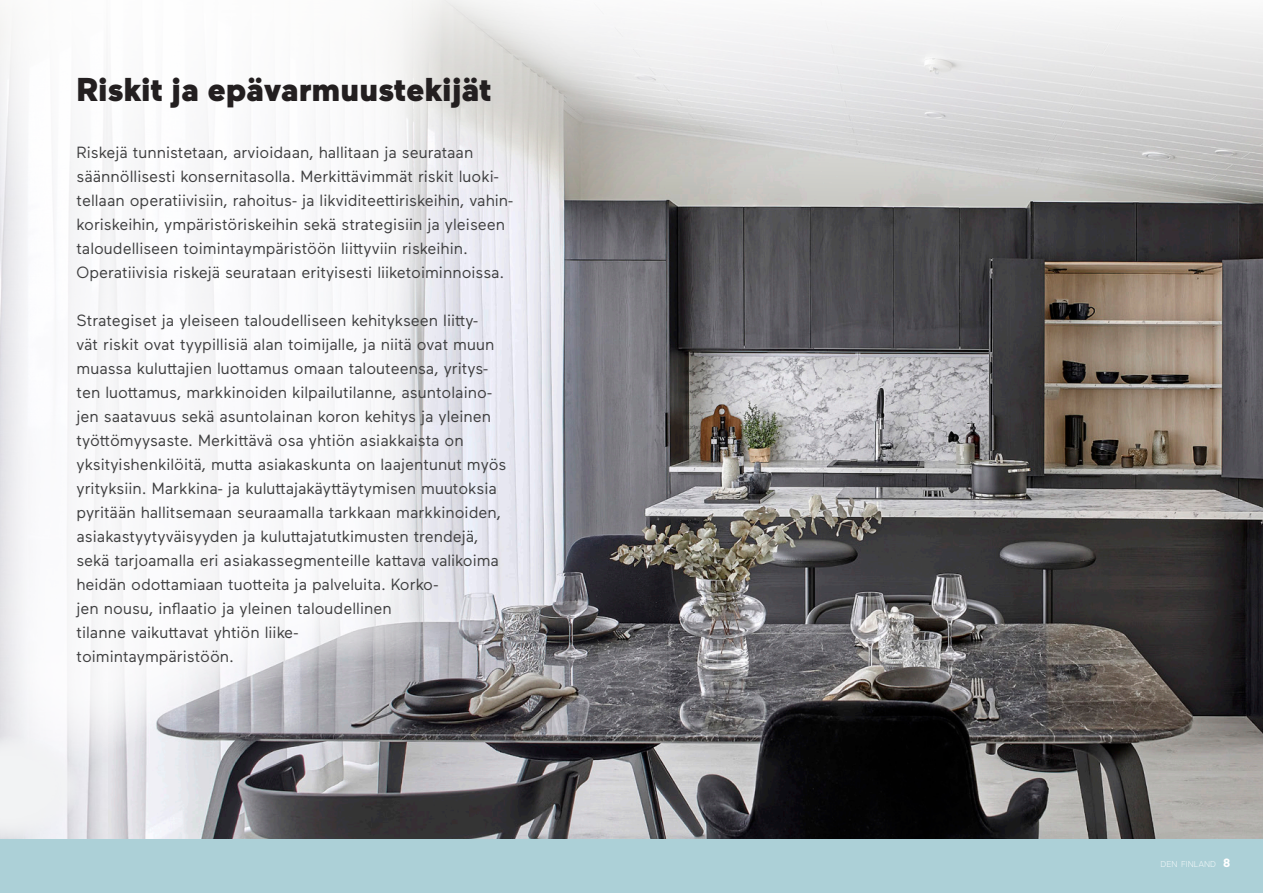
<style>
.page{position:relative;width:1263px;height:893px;background:#fff}
.page>*{position:absolute;margin:0;border:0;box-sizing:border-box;transform-origin:0 0}
.Otsikko{font:900 33px "Maax";color:#231f20}
.Leipis{font:16.2px/24px "Maax";color:#3e3e3f}
.t1{font:300 8.4px "Maax";color:#fff}
.s1{font-weight:700;font-size:12px}
</style>
<div class="page">
<img style="left:0;top:0;width:1263px;height:839px">
<svg style="left:0;top:0;width:441px;height:810px"></svg>
<svg style="left:0;top:736px;width:79px;height:102px"></svg>
<div style="left:0;top:839px;width:1263px;height:54px;background:#acd0d7"></div>
<p class="Otsikko" style="left:77px;top:68px;width:417px">Riskit ja epävarmuustekijät</p>
<p class="Leipis" style="left:77px;top:139px;width:438px">Riskejä tunnistetaan, arvioidaan, hallitaan ja seurataan säännöllisesti konsernitasolla. Merkittävimmät riskit luoki&shy;tellaan operatiivisiin, rahoitus- ja likviditeettiriskeihin, vahin&shy;koriskeihin, ympäristöriskeihin sekä strategisiin ja yleiseen taloudelliseen toimintaympäristöön liittyviin riskeihin.<br>Operatiivisia riskejä seurataan erityisesti liiketoiminnoissa.</p>
<p class="Leipis" style="left:77px;top:307px;width:431px">Strategiset ja yleiseen taloudelliseen kehitykseen liitty-<br>vät riskit ovat tyypillisiä alan toimijalle, ja niitä ovat muun muassa kuluttajien luottamus omaan talouteensa, yritys&shy;ten luottamus, markkinoiden kilpailutilanne, asuntolaino&shy;jen saatavuus sekä asuntolainan koron kehitys ja yleinen työttömyysaste. Merkittävä osa yhtiön asiakkaista on yksityishenkilöitä, mutta asiakaskunta on laajentunut myös yrityksiin. Markkina- ja kuluttajakäyttäytymisen muutoksia pyritään hallitsemaan seuraamalla tarkkaan markkinoiden, asiakastyytyväisyyden ja kuluttajatutkimusten trendejä, sekä tarjoamalla eri asiakassegmenteille kattava valikoima heidän odottamiaan tuotteita ja palveluita. Korko-<br>jen nousu, inflaatio ja yleinen taloudellinen<br>tilanne vaikuttavat yhtiön liike-<br>toimintaympäristöön.</p>
<p class="t1" style="left:1160px;top:859px;width:71px">DEN FINLAND <span class="s1">8</span></p>
</div>
